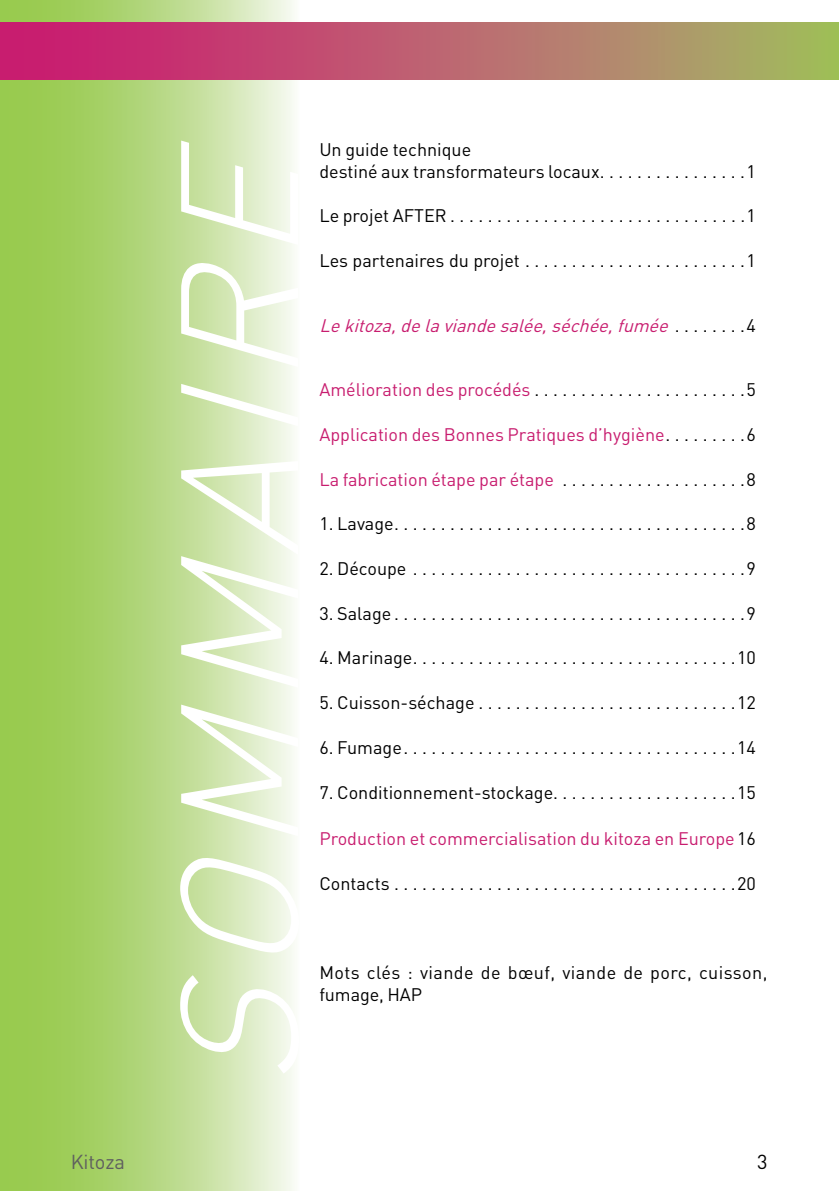
<style>
.page{position:relative;width:840px;height:1191px;background:#fff}
.page>*{position:absolute;margin:0;border:0;box-sizing:border-box;transform-origin:0 0}
.t1{font:italic 300 164px "DIN Pro";color:#fff}
.t2{font:20px "DIN Pro";letter-spacing:-.005em;color:#5f5f5f}
.t3{font:20px "DIN Pro";color:#000}
.t4{font:18px/22px "DIN Pro";color:#000}
.t5{font:18px "DIN Pro";color:#c81d6f}
.t6{font:18px/22px "DIN Pro";letter-spacing:.025em;color:#000}
.t7{font:italic 18px "DIN Pro";color:#c81d6f}
.s1{font-style:normal;color:#000}
.s2{color:#c81d6f}
.s3{color:#000}
</style>
<div class="page">
<svg style="left:0;top:1px;width:300px;height:1190px;background:#bada89"></svg>
<div style="left:0;top:23px;width:838px;height:56px;background:linear-gradient(to right,#cf0f75,#a6b866)"></div>
<hr style="left:0;top:23px;width:1px;height:56px;background:#c81d6f">
<h1 class="t1" style="left:127px;top:1086px;width:982px;rotate:-90deg">SOMMAIRE</h1>
<p class="t4" style="left:319px;top:137px;width:437px">Un guide technique<br>destiné aux transformateurs locaux . . . . . . . . . . . . . . . .1</p>
<p class="t4" style="left:319px;top:204px;width:437px">Le projet AFTER ................................1</p>
<p class="t4" style="left:319px;top:249px;width:438px">Les partenaires du projet ........................1</p>
<p class="t7" style="left:319px;top:313px;width:438px">Lekitoza,delaviandesalée,séchée,fumée <span class="s1">. . . . . . . . 4</span></p>
<p class="t4" style="left:319px;top:378px;width:437px"><span class="s2">Amélioration des procédés</span> .......................5</p>
<p class="t5" style="left:319px;top:422px;width:437px">Application des Bonnes Pratiques d’hygiène <span class="s3">. . . . . . . . .6</span></p>
<p class="t5" style="left:319px;top:467px;width:438px">La fabrication étape par étape <span class="s3">. . . . . . . . . . . . . . . . . . . .8</span></p>
<p class="t4" style="left:319px;top:512px;width:437px">1. Lavage ......................................8</p>
<p class="t4" style="left:319px;top:557px;width:437px">2. Découpe ....................................9</p>
<p class="t4" style="left:319px;top:601px;width:437px">3. Salage ......................................9</p>
<p class="t4" style="left:319px;top:646px;width:437px">4. Marinage ...................................10</p>
<p class="t4" style="left:319px;top:691px;width:437px">5. Cuisson-séchage ............................12</p>
<p class="t4" style="left:319px;top:735px;width:437px">6. Fumage ....................................14</p>
<p class="t4" style="left:319px;top:780px;width:438px">7. Conditionnement-stockage. . . . . . . . . . . . . . . . . . . .15</p>
<p class="t5" style="left:319px;top:826px;width:437px">Production et commercialisation du kitoza en Europe<span class="s3">16</span></p>
<p class="t4" style="left:319px;top:871px;width:437px">Contacts .....................................20</p>
<p class="t6" style="left:319px;top:960px;width:449px">Mots clés : viande de bœuf, viande de porc, cuisson, fumage, HAP</p>
<p class="t2" style="left:71px;top:1148px;width:56px">Kitoza</p>
<p class="t3" style="left:756px;top:1148px;width:12px">3</p>
</div>
